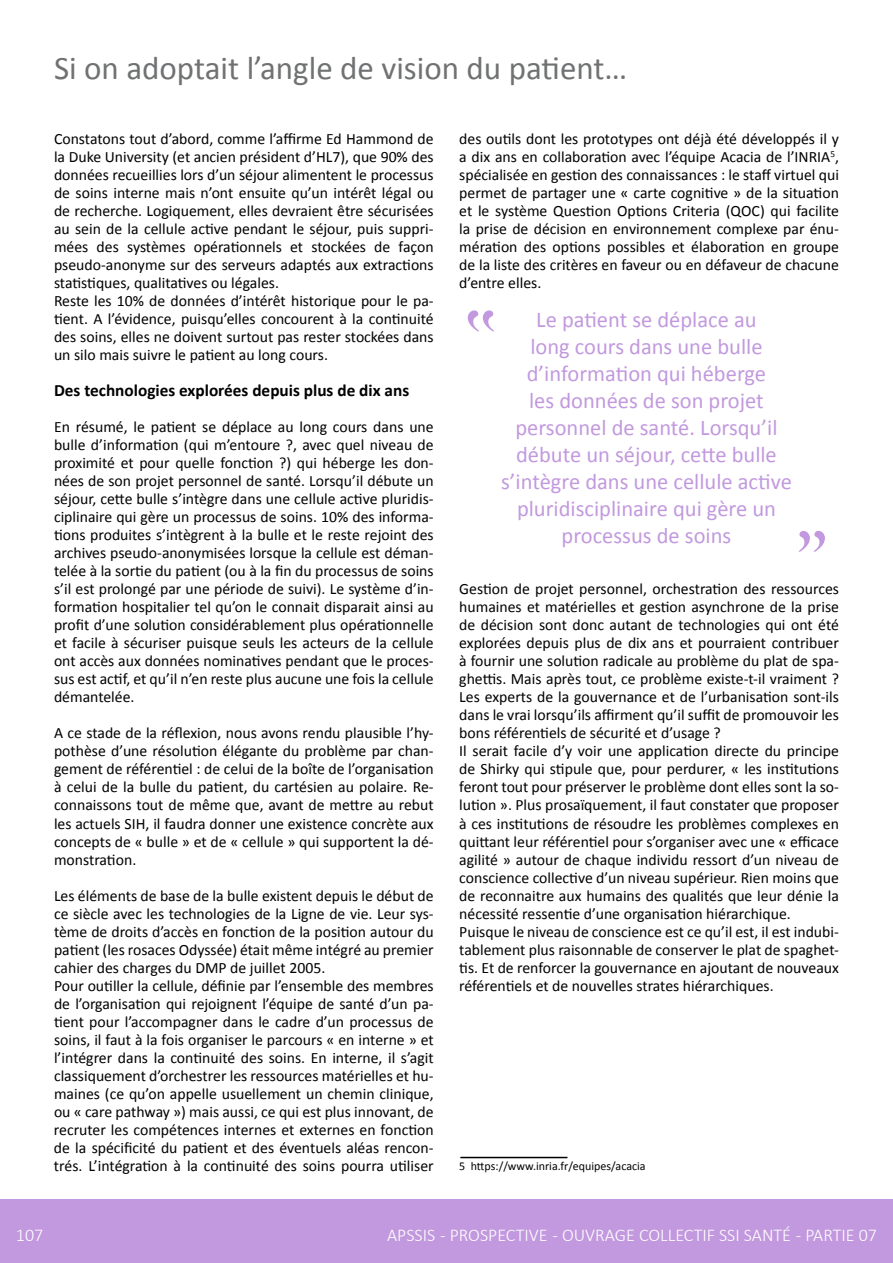
<style>
.page{position:relative;width:893px;height:1263px;background:#fff}
.page>*{position:absolute;margin:0;border:0;box-sizing:border-box;transform-origin:0 0}
.t1{font:33px "Calibri";color:#707172}
.t2{font:22.5px/27px "Calibri";color:#c299de;text-align:center}
.t3{font:300 18px "Calibri";color:#fff}
.t4{font:700 17.25px "Calibri";color:#000}
.t5{font:15.75px/18px "Calibri";color:#000}
.t6{font:12px "Calibri";color:#000}
</style>
<div class="page">
<div style="left:0;top:1199px;width:893px;height:64px;background:#c299de"></div>
<hr style="left:460px;top:1157px;width:107px;height:1px;background:#000">
<svg style="left:468px;top:310px;width:26px;height:21px"></svg>
<svg style="left:799px;top:531px;width:26px;height:21px"></svg>
<h1 class="t1" style="left:54px;top:47px;width:575px">Si on adoptait l’angle de vision du patient…</h1>
<p class="t5" style="left:54px;top:130px;width:381px">Constatons tout d’abord, comme l’affirme Ed Hammond de la Duke University (et ancien président d’HL7), que 90% des données recueillies lors d’un séjour alimentent le processus de soins interne mais n’ont ensuite qu’un intérêt légal ou de recherche. Logiquement, elles devraient être sécurisées au sein de la cellule active pendant le séjour, puis suppri&shy;mées des systèmes opérationnels et stockées de façon pseudo-anonyme sur des serveurs adaptés aux extractions statistiques, qualitatives ou légales.<br>Reste les 10% de données d’intérêt historique pour le pa&shy;tient. A l’évidence, puisqu’elles concourent à la continuité des soins, elles ne doivent surtout pas rester stockées dans un silo mais suivre le patient au long cours.</p>
<p class="t4" style="left:54px;top:380px;width:357px">Des technologies explorées depuis plus de dix ans</p>
<p class="t5" style="left:54px;top:418px;width:381px;text-align:justify">En résumé, le patient se déplace au long cours dans une bulle d’information (qui m’entoure ?, avec quel niveau de proximité et pour quelle fonction ?) qui héberge les don&shy;nées de son projet personnel de santé. Lorsqu’il débute un séjour, cette bulle s’intègre dans une cellule active pluridis&shy;ciplinaire qui gère un processus de soins. 10% des informa&shy;tions produites s’intègrent à la bulle et le reste rejoint des archives pseudo-anonymisées lorsque la cellule est déman&shy;telée à la sortie du patient (ou à la fin du processus de soins s’il est prolongé par une période de suivi). Le système d’in&shy;formation hospitalier tel qu’on le connait disparait ainsi au profit d’une solution considérablement plus opérationnelle et facile à sécuriser puisque seuls les acteurs de la cellule ont accès aux données nominatives pendant que le proces&shy;sus est actif, et qu’il n’en reste plus aucune une fois la cellule démantelée.</p>
<p class="t5" style="left:54px;top:724px;width:381px;text-align:justify">A ce stade de la réflexion, nous avons rendu plausible l’hy&shy;pothèse d’une résolution élégante du problème par chan&shy;gement de référentiel : de celui de la boîte de l’organisation à celui de la bulle du patient, du cartésien au polaire. Re&shy;connaissons tout de même que, avant de mettre au rebut les actuels SIH, il faudra donner une existence concrète aux concepts de « bulle » et de « cellule » qui supportent la dé&shy;monstration.</p>
<p class="t5" style="left:54px;top:886px;width:381px">Les éléments de base de la bulle existent depuis le début de ce siècle avec les technologies de la Ligne de vie. Leur sys&shy;tème de droits d’accès en fonction de la position autour du patient (les rosaces Odyssée) était même intégré au premier cahier des charges du DMP de juillet 2005.<br>Pour outiller la cellule, définie par l’ensemble des membres de l’organisation qui rejoignent l’équipe de santé d’un pa&shy;tient pour l’accompagner dans le cadre d’un processus de soins, il faut à la fois organiser le parcours « en interne » et l’intégrer dans la continuité des soins. En interne, il s’agit classiquement d’orchestrer les ressources matérielles et hu&shy;maines (ce qu’on appelle usuellement un chemin clinique, ou « care pathway ») mais aussi, ce qui est plus innovant, de recruter les compétences internes et externes en fonction de la spécificité du patient et des éventuels aléas rencon&shy;trés. L’intégration à la continuité des soins pourra utiliser</p>
<p class="t5" style="left:459px;top:130px;width:381px;text-align:justify">des outils dont les prototypes ont déjà été développés il y a dix ans en collaboration avec l’équipe Acacia de l’INRIA<sup>5</sup>, spécialisée en gestion des connaissances : le staff virtuel qui permet de partager une « carte cognitive » de la situation et le système Question Options Criteria (QOC) qui facilite la prise de décision en environnement complexe par énu&shy;mération des options possibles et élaboration en groupe de la liste des critères en faveur ou en défaveur de chacune d’entre elles.</p>
<p class="t2" style="left:501px;top:306px;width:292px">Le patient se déplace au<br>long cours dans une bulle d’information qui héberge<br>les données de son projet personnel de santé. Lorsqu’il débute un séjour, cette bulle s’intègre dans une cellule active pluridisciplinaire qui gère un processus de soins</p>
<p class="t5" style="left:459px;top:580px;width:381px">Gestion de projet personnel, orchestration des ressources humaines et matérielles et gestion asynchrone de la prise de décision sont donc autant de technologies qui ont été explorées depuis plus de dix ans et pourraient contribuer à fournir une solution radicale au problème du plat de spa&shy;ghettis. Mais après tout, ce problème existe-t-il vraiment ?<br>Les experts de la gouvernance et de l’urbanisation sont-ils dans le vrai lorsqu’ils affirment qu’il suffit de promouvoir les bons référentiels de sécurité et d’usage ?<br>Il serait facile d’y voir une application directe du principe de Shirky qui stipule que, pour perdurer, « les institutions feront tout pour préserver le problème dont elles sont la so&shy;lution ». Plus prosaïquement, il faut constater que proposer à ces institutions de résoudre les problèmes complexes en quittant leur référentiel pour s’organiser avec une « efficace agilité » autour de chaque individu ressort d’un niveau de conscience collective d’un niveau supérieur. Rien moins que de reconnaitre aux humains des qualités que leur dénie la nécessité ressentie d’une organisation hiérarchique.<br>Puisque le niveau de conscience est ce qu’il est, il est indubi&shy;tablement plus raisonnable de conserver le plat de spaghet&shy;tis. Et de renforcer la gouvernance en ajoutant de nouveaux référentiels et de nouvelles strates hiérarchiques.</p>
<p class="t6" style="left:459px;top:1158px;width:188px">5 https://www.inria.fr/equipes/acacia</p>
<p class="t3" style="left:16px;top:1223px;width:29px">107</p>
<p class="t3" style="left:387px;top:1223px;width:491px">APSSIS - PROSPECTIVE - OUVRAGE COLLECTIF SSI SANTÉ - PARTIE 07</p>
</div>
